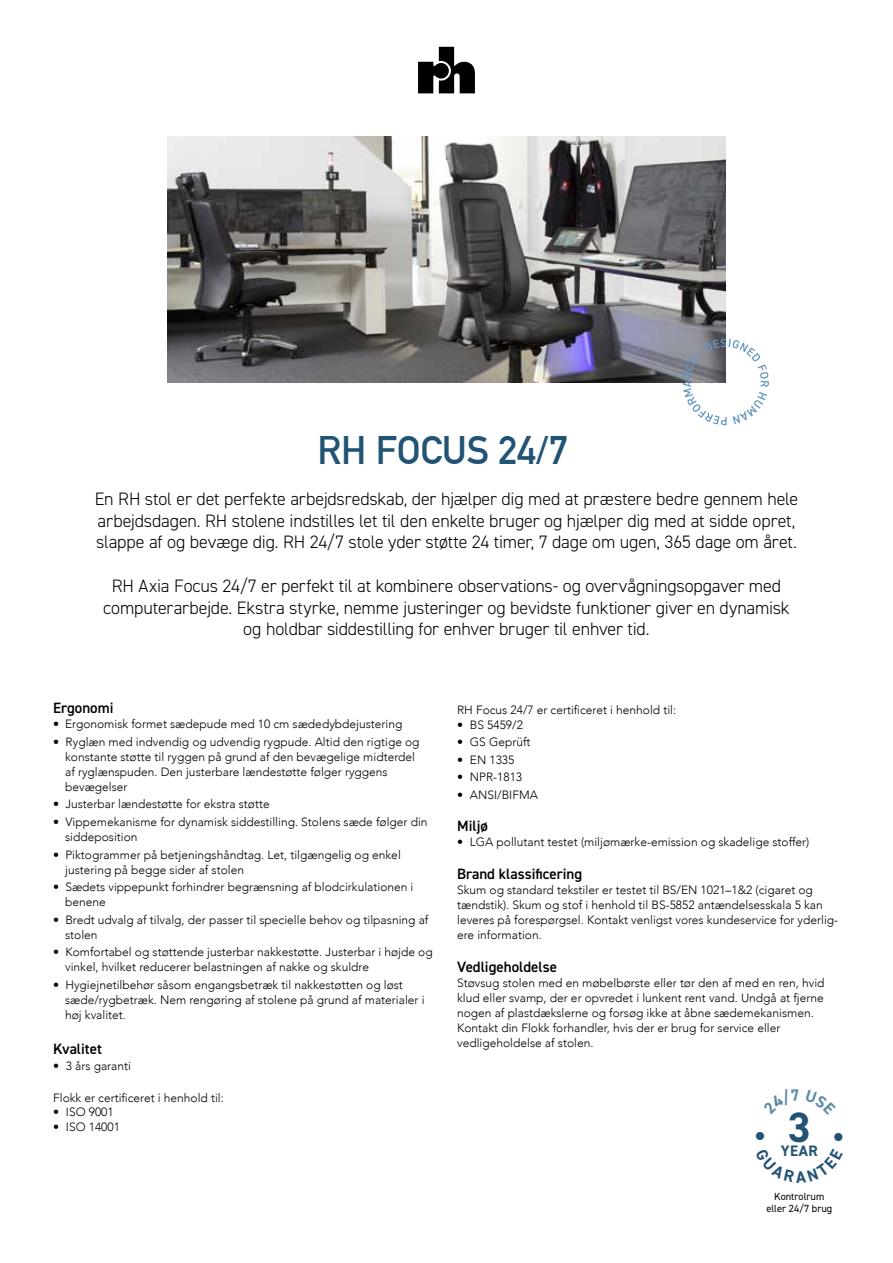
<style>
.page{position:relative;width:893px;height:1263px;background:#fff}
.page>*{position:absolute;margin:0;border:0;box-sizing:border-box;transform-origin:0 0}
.t1{font:700 42.45px "DIN2014";color:#215375}
.t2{font:700 39px "DIN Alternate";color:#215375}
.t3{font:300 18px/21.8px "DIN2014";letter-spacing:-.01em;color:#000}
.t4{font:700 15.15px "DIN2014";color:#215375}
.t5{font:600 15px "DIN2014";color:#000}
.t6{font:300 12px/15px "Avenir";color:#000}
.t7{font:10.35px/12.1px "DIN2014";color:#000;text-align:center}
</style>
<div class="page">
<img style="left:167px;top:136px;width:559px;height:246px">
<svg style="left:418px;top:47px;width:57px;height:46px"></svg>
<svg style="left:682px;top:339px;width:87px;height:86px"></svg>
<h2 class="t2" style="left:317px;top:420px;width:252px">RH FOCUS 24/7</h2>
<p class="t3" style="left:95px;top:488px;width:705px">En RH stol er det perfekte arbejdsredskab, der hjælper dig med at præstere bedre gennem hele arbejdsdagen. RH stolene indstilles let til den enkelte bruger og hjælper dig med at sidde opret, slappe af og bevæge dig. RH 24/7 stole yder støtte 24 timer, 7 dage om ugen, 365 dage om året.</p>
<p class="t3" style="left:103px;top:575px;width:688px;text-align:center">RH Axia Focus 24/7 er perfekt til at kombinere observations- og overvågningsopgaver med computerarbejde. Ekstra styrke, nemme justeringer og bevidste funktioner giver en dynamisk og holdbar siddestilling for enhver bruger til enhver tid.</p>
<p class="t5" style="left:53px;top:698px;width:62px">Ergonomi</p>
<p class="t6" style="left:53px;top:717px;width:351px">• Ergonomisk formet sædepude med 10 cm sædedybdejustering</p>
<p class="t6" style="left:65px;top:734px;width:356px;text-indent:-12px">• Ryglæn med indvendig og udvendig rygpude. Altid den rigtige og konstante støtte til ryggen på grund af den bevægelige midterdel af ryglænspuden. Den justerbare lændestøtte følger ryggens bevægelser</p>
<p class="t6" style="left:53px;top:797px;width:218px">• Justerbar lændestøtte for ekstra støtte</p>
<p class="t6" style="left:65px;top:814px;width:364px;text-indent:-12px">• Vippemekanisme for dynamisk siddestilling. Stolens sæde følger din siddeposition</p>
<p class="t6" style="left:65px;top:847px;width:337px;text-indent:-12px">• Piktogrammer på betjeningshåndtag. Let, tilgængelig og enkel justering på begge sider af stolen</p>
<p class="t6" style="left:65px;top:879px;width:350px;text-indent:-12px">• Sædets vippepunkt forhindrer begrænsning af blodcirkulationen i benene</p>
<p class="t6" style="left:65px;top:912px;width:365px;text-indent:-12px">• Bredt udvalg af tilvalg, der passer til specielle behov og tilpasning af stolen</p>
<p class="t6" style="left:65px;top:945px;width:369px;text-indent:-12px">• Komfortabel og støttende justerbar nakkestøtte. Justerbar i højde og vinkel, hvilket reducerer belastningen af nakke og skuldre</p>
<p class="t6" style="left:65px;top:977px;width:361px;text-indent:-12px">• Hygiejnetilbehør såsom engangsbetræk til nakkestøtten og løst sæde/rygbetræk. Nem rengøring af stolene på grund af materialer i høj kvalitet.</p>
<p class="t5" style="left:53px;top:1039px;width:50px">Kvalitet</p>
<p class="t6" style="left:53px;top:1058px;width:79px">• 3 års garanti</p>
<p class="t6" style="left:53px;top:1090px;width:172px">Flokk er certificeret i henhold til:</p>
<p class="t6" style="left:53px;top:1105px;width:62px">• ISO 9001</p>
<p class="t6" style="left:53px;top:1120px;width:68px">• ISO 14001</p>
<p class="t6" style="left:457px;top:702px;width:221px">RH Focus 24/7 er certificeret i henhold til:</p>
<p class="t6" style="left:457px;top:717px;width:67px">• BS 5459/2</p>
<p class="t6" style="left:457px;top:735px;width:75px">• GS Geprüft</p>
<p class="t6" style="left:457px;top:752px;width:59px">• EN 1335</p>
<p class="t6" style="left:457px;top:770px;width:67px">• NPR-1813</p>
<p class="t6" style="left:457px;top:787px;width:82px">• ANSI/BIFMA</p>
<p class="t5" style="left:457px;top:816px;width:32px">Miljø</p>
<p class="t6" style="left:457px;top:835px;width:354px">• LGA pollutant testet (miljømærke-emission og skadelige stoffer)</p>
<p class="t5" style="left:457px;top:864px;width:126px">Brand klassificering</p>
<p class="t6" style="left:457px;top:882px;width:383px">Skum og standard tekstiler er testet til BS/EN 1021–1&amp;2 (cigaret og tændstik). Skum og stof i henhold til BS-5852 antændelsesskala 5 kan leveres på forespørgsel. Kontakt venligst vores kundeservice for yderlig&shy;ere information.</p>
<p class="t5" style="left:457px;top:957px;width:101px">Vedligeholdelse</p>
<p class="t6" style="left:457px;top:975px;width:369px">Støvsug stolen med en møbelbørste eller tør den af med en ren, hvid klud eller svamp, der er opvredet i lunkent rent vand. Undgå at fjerne nogen af plastdækslerne og forsøg ikke at åbne sædemekanismen.<br>Kontakt din Flokk forhandler, hvis der er brug for service eller vedligeholdelse af stolen.</p>
<h1 class="t1" style="left:788px;top:1099px;width:24px">3</h1>
<p class="t4" style="left:781px;top:1141px;width:39px">YEAR</p>
<p class="t7" style="left:766px;top:1190px;width:67px">Kontrolrum eller 24/7 brug</p>
</div>
